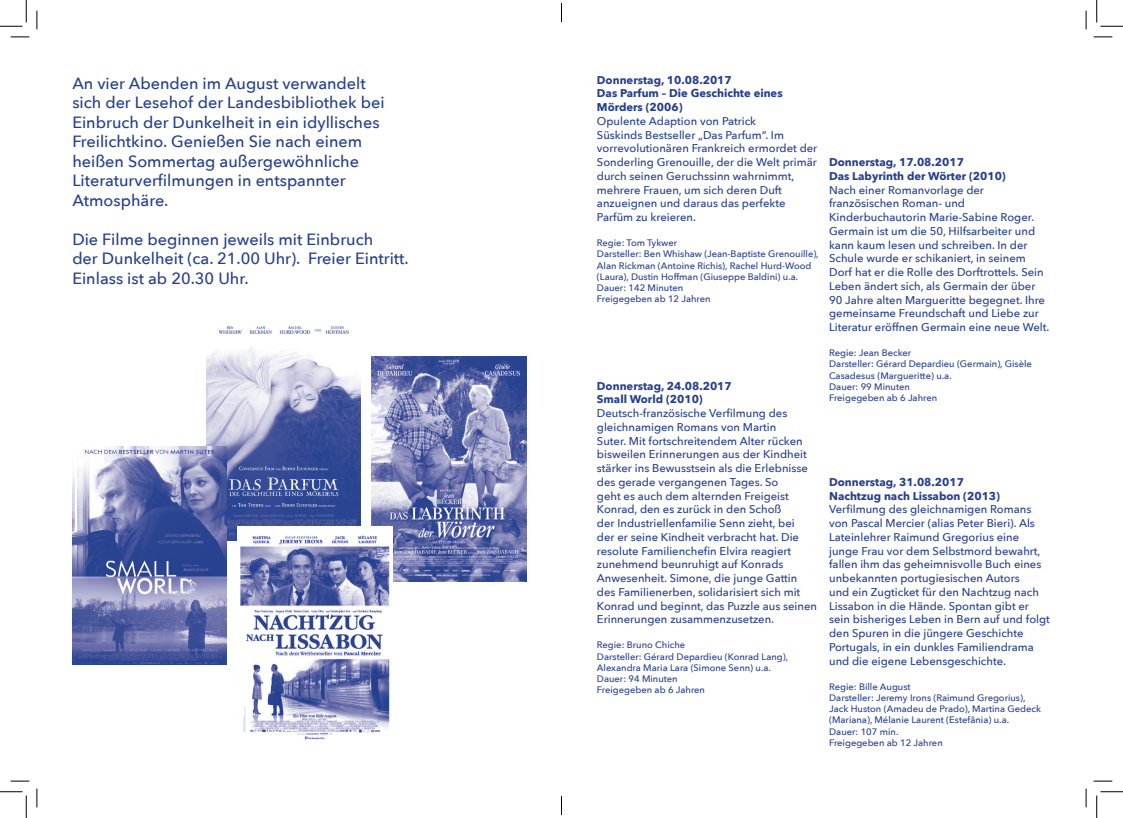
<style>
.page{position:relative;width:1123px;height:818px;background:#fff}
.page>*{position:absolute;margin:0;border:0;box-sizing:border-box;transform-origin:0 0}
.t1{font:500 16.25px/19.5px "Avenir Next";color:#253f8e}
.t2{font:500 11.25px/13.8px "Avenir Next";color:#253f8e}
.t3{font:700 11.25px/13.8px "Avenir Next";color:#253f8e}
.t4{font:500 9.38px/11.2px "Avenir Next";color:#253f8e}
</style>
<div class="page">
<img style="left:206px;top:326px;width:155px;height:214px">
<img style="left:372px;top:356px;width:154px;height:226px">
<img style="left:72px;top:446px;width:155px;height:219px">
<img style="left:238px;top:527px;width:154px;height:213px">
<svg style="left:11px;top:36px;width:18px;height:2px"></svg>
<svg style="left:1093px;top:36px;width:19px;height:2px"></svg>
<svg style="left:11px;top:780px;width:18px;height:2px"></svg>
<svg style="left:1093px;top:780px;width:19px;height:2px"></svg>
<svg style="left:36px;top:11px;width:2px;height:18px"></svg>
<svg style="left:36px;top:788px;width:2px;height:19px"></svg>
<svg style="left:1085px;top:11px;width:1px;height:18px"></svg>
<svg style="left:1085px;top:788px;width:1px;height:19px"></svg>
<svg style="left:0;top:0;width:27px;height:27px"></svg>
<svg style="left:0;top:791px;width:27px;height:27px"></svg>
<svg style="left:1096px;top:0;width:27px;height:27px"></svg>
<svg style="left:1096px;top:791px;width:27px;height:27px"></svg>
<svg style="left:561px;top:3px;width:1px;height:19px"></svg>
<svg style="left:561px;top:796px;width:1px;height:19px"></svg>
<p class="t1" style="left:72px;top:73px;width:314px">An vier Abenden im August verwandelt sich der Lesehof der Landesbibliothek bei Einbruch der Dunkelheit in ein idyllisches Freilichtkino. Genießen Sie nach einem heißen Sommertag außergewöhnliche Literaturverfilmungen in entspannter Atmosphäre.</p>
<h1 class="t1" style="left:72px;top:229px;width:338px">Die Filme beginnen jeweils mit Einbruch<br>der Dunkelheit (ca. 21.00 Uhr). Freier Eintritt.<br>Einlass ist ab 20.30 Uhr.</h1>
<p class="t3" style="left:597px;top:73px;width:187px">Donnerstag, 10.08.2017<br>Das Parfum – Die Geschichte eines<br>Mörders (2006)</p>
<p class="t2" style="left:597px;top:114px;width:222px">Opulente Adaption von Patrick<br>Süskinds Bestseller „Das Parfum“. Im vorrevolutionären Frankreich ermordet der Sonderling Grenouille, der die Welt primär durch seinen Geruchssinn wahrnimmt, mehrere Frauen, um sich deren Duft anzueignen und daraus das perfekte Parfüm zu kreieren.</p>
<p class="t4" style="left:597px;top:237px;width:223px">Regie: Tom Tykwer<br>Darsteller: Ben Whishaw (Jean-Baptiste Grenouille), Alan Rickman (Antoine Richis), Rachel Hurd-Wood (Laura), Dustin Hoffman (Giuseppe Baldini) u.a.<br>Dauer: 142 Minuten<br>Freigegeben ab 12 Jahren</p>
<p class="t3" style="left:597px;top:379px;width:136px">Donnerstag, 24.08.2017<br>Small World (2010)</p>
<p class="t2" style="left:597px;top:406px;width:222px">Deutsch-französische Verfilmung des gleichnamigen Romans von Martin<br>Suter. Mit fortschreitendem Alter rücken bisweilen Erinnerungen aus der Kindheit stärker ins Bewusstsein als die Erlebnisse des gerade vergangenen Tages. So<br>geht es auch dem alternden Freigeist Konrad, den es zurück in den Schoß<br>der Industriellenfamilie Senn zieht, bei<br>der er seine Kindheit verbracht hat. Die resolute Familienchefin Elvira reagiert zunehmend beunruhigt auf Konrads Anwesenheit. Simone, die junge Gattin des Familienerben, solidarisiert sich mit Konrad und beginnt, das Puzzle aus seinen Erinnerungen zusammenzusetzen.</p>
<p class="t4" style="left:597px;top:639px;width:193px">Regie: Bruno Chiche<br>Darsteller: Gérard Depardieu (Konrad Lang),<br>Alexandra Maria Lara (Simone Senn) u.a.<br>Dauer: 94 Minuten<br>Freigegeben ab 6 Jahren</p>
<p class="t3" style="left:829px;top:155px;width:178px">Donnerstag, 17.08.2017<br>Das Labyrinth der Wörter (2010)</p>
<p class="t2" style="left:829px;top:182px;width:222px">Nach einer Romanvorlage der französischen Roman- und Kinderbuchautorin Marie-Sabine Roger.<br>Germain ist um die 50, Hilfsarbeiter und kann kaum lesen und schreiben. In der Schule wurde er schikaniert, in seinem Dorf hat er die Rolle des Dorftrottels. Sein Leben ändert sich, als Germain der über 90 Jahre alten Margueritte begegnet. Ihre gemeinsame Freundschaft und Liebe zur Literatur eröffnen Germain eine neue Welt.</p>
<p class="t4" style="left:829px;top:347px;width:204px">Regie: Jean Becker<br>Darsteller: Gérard Depardieu (Germain), Gisèle<br>Casadesus (Margueritte) u.a.<br>Dauer: 99 Minuten<br>Freigegeben ab 6 Jahren</p>
<p class="t3" style="left:829px;top:475px;width:172px">Donnerstag, 31.08.2017<br>Nachtzug nach Lissabon (2013)</p>
<p class="t2" style="left:829px;top:502px;width:222px">Verfilmung des gleichnamigen Romans von Pascal Mercier (alias Peter Bieri). Als Lateinlehrer Raimund Gregorius eine junge Frau vor dem Selbstmord bewahrt, fallen ihm das geheimnisvolle Buch eines unbekannten portugiesischen Autors<br>und ein Zugticket für den Nachtzug nach Lissabon in die Hände. Spontan gibt er sein bisheriges Leben in Bern auf und folgt den Spuren in die jüngere Geschichte Portugals, in ein dunkles Familiendrama und die eigene Lebensgeschichte.</p>
<p class="t4" style="left:829px;top:680px;width:213px">Regie: Bille August<br>Darsteller: Jeremy Irons (Raimund Gregorius), Jack Huston (Amadeu de Prado), Martina Gedeck (Mariana), Mélanie Laurent (Estefânia) u.a.<br>Dauer: 107 min.<br>Freigegeben ab 12 Jahren</p>
</div>
